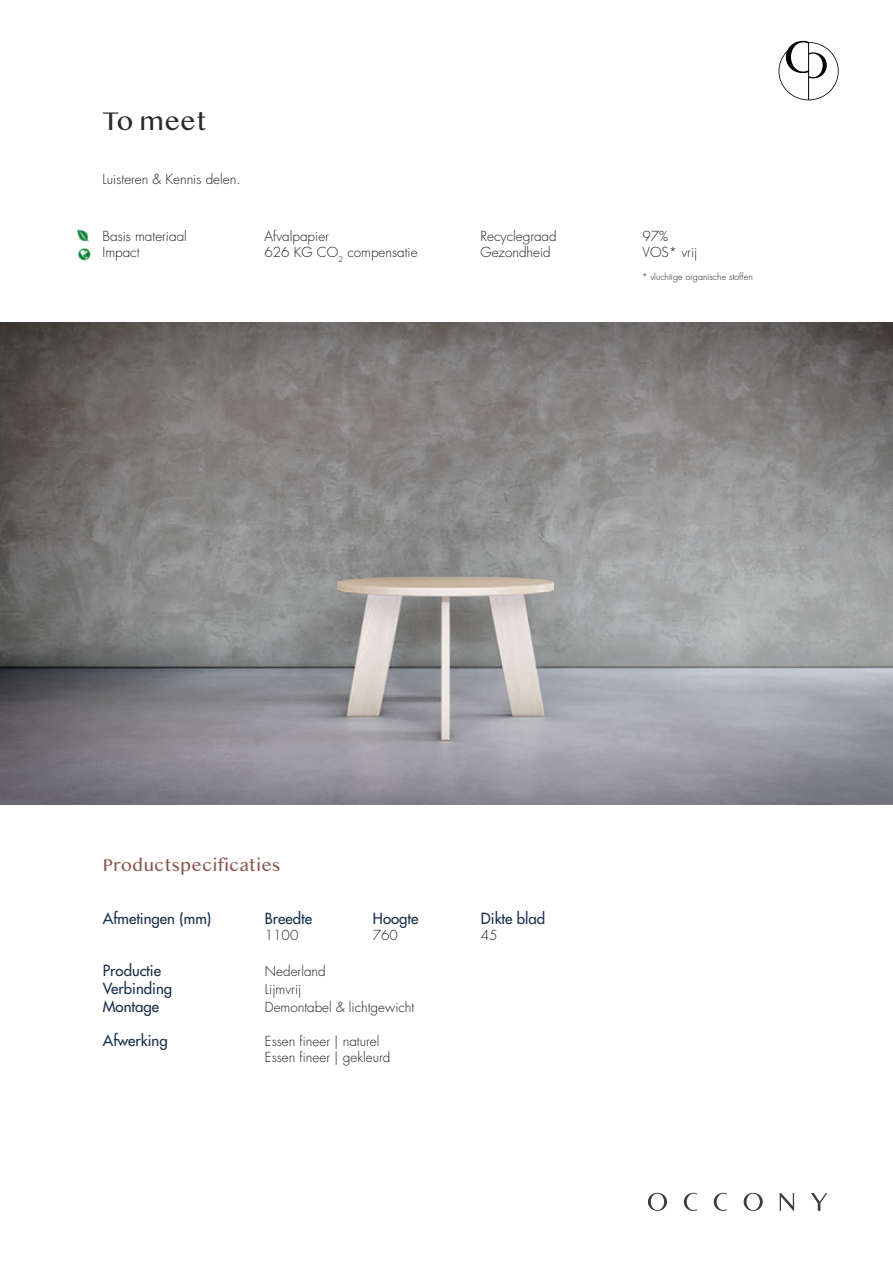
<style>
.page{position:relative;width:893px;height:1263px;background:#fff}
.page>*{position:absolute;margin:0;border:0;box-sizing:border-box;transform-origin:0 0}
.t1{font:27px "Malayalam MN";color:#292825}
.t2{font:18px "Malayalam MN";color:#8b5652}
.t3{font:500 15px "Futura Std";color:#1a314c}
.t4{font:300 13.5px/16.2px "Futura Std";color:#1d1d1b}
.t5{font:300 9px "Futura Std";color:#1d1d1b}
</style>
<div class="page">
<img style="left:0;top:322px;width:893px;height:482px">
<img style="left:77px;top:229px;width:13px;height:13px">
<img style="left:77px;top:247px;width:14px;height:14px">
<svg style="left:714px;top:1193px;width:13px;height:18px"></svg>
<svg style="left:684px;top:1193px;width:13px;height:18px"></svg>
<svg style="left:811px;top:1193px;width:16px;height:18px"></svg>
<svg style="left:780px;top:1193px;width:14px;height:18px"></svg>
<svg style="left:648px;top:1193px;width:19px;height:18px"></svg>
<svg style="left:744px;top:1193px;width:19px;height:18px"></svg>
<svg style="left:778px;top:41px;width:61px;height:59px"></svg>
<h1 class="t1" style="left:102px;top:108px;width:106px">To meet</h1>
<p class="t4" style="left:103px;top:171px;width:140px">Luisteren &amp; Kennis delen.</p>
<p class="t4" style="left:103px;top:228px;width:86px">Basis materiaal</p>
<p class="t4" style="left:265px;top:228px;width:66px">Afvalpapier</p>
<p class="t4" style="left:481px;top:228px;width:78px">Recyclegraad</p>
<p class="t4" style="left:643px;top:228px;width:27px">97%</p>
<p class="t4" style="left:103px;top:244px;width:39px">Impact</p>
<p class="t4" style="left:265px;top:245px;width:155px">626 KG CO<sub>2</sub> compensatie</p>
<p class="t4" style="left:481px;top:245px;width:72px">Gezondheid</p>
<p class="t4" style="left:643px;top:245px;width:56px">VOS* vrij</p>
<p class="t5" style="left:642px;top:272px;width:112px">* vluchtige organische stoffen</p>
<h2 class="t2" style="left:103px;top:857px;width:179px">Productspecificaties</h2>
<p class="t3" style="left:103px;top:909px;width:110px">Afmetingen (mm)</p>
<p class="t3" style="left:265px;top:909px;width:49px">Breedte</p>
<p class="t3" style="left:373px;top:909px;width:47px">Hoogte</p>
<p class="t3" style="left:481px;top:909px;width:66px">Dikte blad</p>
<p class="t4" style="left:265px;top:927px;width:35px">1100</p>
<p class="t4" style="left:373px;top:927px;width:27px">760</p>
<p class="t4" style="left:481px;top:927px;width:18px">45</p>
<p class="t3" style="left:103px;top:961px;width:60px">Productie</p>
<p class="t4" style="left:265px;top:963px;width:62px">Nederland</p>
<p class="t3" style="left:103px;top:979px;width:71px">Verbinding</p>
<p class="t4" style="left:265px;top:981px;width:38px">Lijmvrij</p>
<p class="t3" style="left:103px;top:997px;width:58px">Montage</p>
<p class="t4" style="left:265px;top:999px;width:151px">Demontabel &amp; lichtgewicht</p>
<p class="t3" style="left:103px;top:1031px;width:66px">Afwerking</p>
<p class="t4" style="left:265px;top:1033px;width:127px">Essen fineer | naturel<br>Essen fineer | gekleurd</p>
</div>
